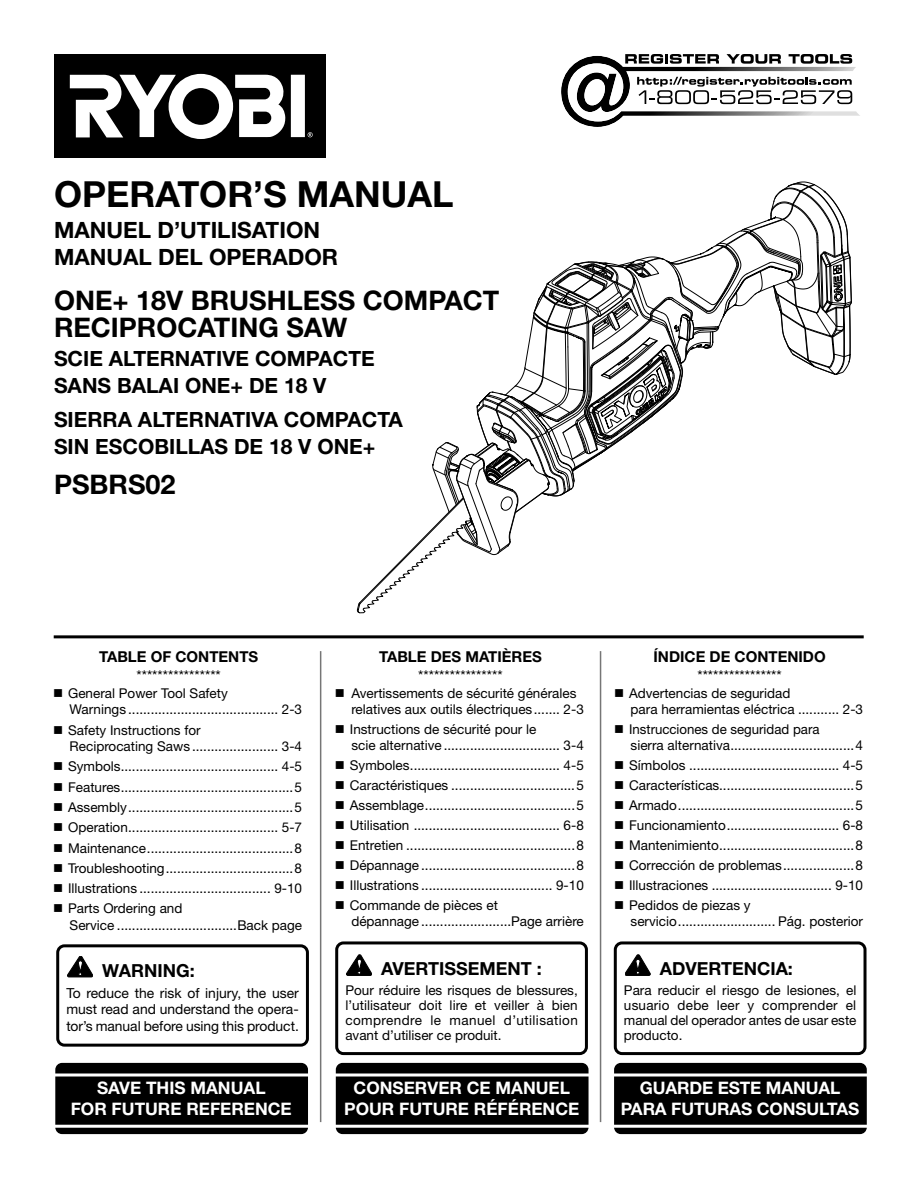
<style>
.page{position:relative;width:918px;height:1188px;background:#fff}
.page>*{position:absolute;margin:0;border:0;box-sizing:border-box;transform-origin:0 0}
.Heading_2{font:700 36px "Helvetica Neue LT Std";color:#000}
.Heading_2-2{font:700 27px/27px "Helvetica Neue LT Std";color:#000}
.Heading_2-3{font:700 22.5px "Helvetica Neue LT Std";color:#000}
.Heading_2-4{font:700 21px/27px "Helvetica Neue LT Std";color:#000}
.Warning{font:700 18px "Helvetica Neue LT Std";color:#000}
.t1{font:700 17.25px/20.7px "Helvetica Neue LT Std";color:#fff;text-align:center}
.t2{font:700 15px "Helvetica Neue LT Std";color:#000}
.t3{font:15px "Helvetica Neue LT Std";color:#000}
.Warning_text{font:13.8px/16.6px "Helvetica Neue LT Std";letter-spacing:-.005em;color:#000;text-align:justify}
.Warning_text-2{font:13.5px/16.2px "Helvetica Neue LT Std";color:#000}
</style>
<div class="page">
<div style="left:54px;top:54px;width:272px;height:104px;background:#000"></div>
<div style="left:291px;top:75px;width:14px;height:62px;background:#fff"></div>
<svg style="left:308px;top:132px;width:5px;height:5px"></svg>
<svg style="left:70px;top:74px;width:215px;height:65px"></svg>
<svg style="left:561px;top:54px;width:299px;height:73px"></svg>
<div style="left:55px;top:1063px;width:253px;height:71px;background:#000;border-radius:7px"></div>
<div style="left:336px;top:1063px;width:253px;height:71px;background:#000;border-radius:7px"></div>
<div style="left:614px;top:1063px;width:253px;height:71px;background:#000;border-radius:7px"></div>
<hr style="left:51px;top:1074px;width:817px;height:3px;background:#fff">
<hr style="left:51px;top:1125px;width:817px;height:3px;background:#fff">
<div style="left:56px;top:944px;width:253px;height:103px;border:3px solid #000;border-radius:7px"></div>
<svg style="left:67px;top:956px;width:26px;height:21px"></svg>
<hr style="left:320px;top:651px;width:1px;height:471px;background:#767676">
<hr style="left:600px;top:651px;width:1px;height:471px;background:#767676">
<div style="left:335px;top:941px;width:253px;height:114px;border:3px solid #000;border-radius:7px"></div>
<svg style="left:346px;top:955px;width:26px;height:21px"></svg>
<div style="left:614px;top:941px;width:253px;height:114px;border:3px solid #000;border-radius:7px"></div>
<svg style="left:625px;top:955px;width:25px;height:21px"></svg>
<hr style="left:54px;top:635px;width:810px;height:3px;background:#000">
<svg style="left:357px;top:181px;width:495px;height:432px"></svg>
<p class="Heading_2" style="left:54px;top:172px;width:401px">OPERATOR’S MANUAL</p>
<p class="Heading_2-3" style="left:54px;top:216px;width:268px">MANUEL D’UTILISATION</p>
<p class="Heading_2-3" style="left:54px;top:243px;width:286px">MANUAL DEL OPERADOR</p>
<p class="Heading_2-2" style="left:54px;top:286px;width:447px">ONE+ 18V BRUSHLESS COMPACT<br>RECIPROCATING SAW</p>
<p class="Heading_2-4" style="left:54px;top:345px;width:322px">SCIE ALTERNATIVE COMPACTE<br>SANS BALAI ONE+ DE 18 V</p>
<p class="Heading_2-4" style="left:54px;top:406px;width:350px">SIERRA ALTERNATIVA COMPACTA<br>SIN ESCOBILLAS DE 18 V ONE+</p>
<p class="Heading_2-2" style="left:54px;top:470px;width:123px">PSBRS02</p>
<p class="t2" style="left:99px;top:647px;width:161px">TABLE OF CONTENTS</p>
<p class="t3" style="left:136px;top:667px;width:86px">****************</p>
<p class="Warning_text-2" style="left:68px;top:684px;width:236px">General Power Tool Safety<br>Warnings ........................................ 2-3</p>
<p class="Warning_text-2" style="left:68px;top:721px;width:236px">Safety Instructions for<br>Reciprocating Saws ....................... 3-4</p>
<p class="Warning_text-2" style="left:68px;top:758px;width:236px">Symbols.......................................... 4-5</p>
<p class="Warning_text-2" style="left:68px;top:778px;width:236px">Features..............................................5</p>
<p class="Warning_text-2" style="left:68px;top:799px;width:236px">Assembly............................................5</p>
<p class="Warning_text-2" style="left:68px;top:819px;width:236px">Operation........................................ 5-7</p>
<p class="Warning_text-2" style="left:68px;top:839px;width:236px">Maintenance.......................................8</p>
<p class="Warning_text-2" style="left:68px;top:860px;width:236px">Troubleshooting..................................8</p>
<p class="Warning_text-2" style="left:68px;top:880px;width:236px">Illustrations ................................... 9-10</p>
<p class="Warning_text-2" style="left:68px;top:900px;width:236px">Parts Ordering and<br>Service ................................Back page</p>
<p class="Warning" style="left:102px;top:959px;width:94px">WARNING:</p>
<p class="Warning_text" style="left:66px;top:984px;width:234px">To reduce the risk of injury, the user must read and understand the opera&shy;tor’s manual before using this product.</p>
<p class="t2" style="left:379px;top:647px;width:164px">TABLE DES MATIÈRES</p>
<p class="t3" style="left:418px;top:667px;width:86px">****************</p>
<p class="Warning_text-2" style="left:351px;top:684px;width:234px">Avertissements de sécurité générales relatives aux outils électriques....... 2-3</p>
<p class="Warning_text-2" style="left:350px;top:720px;width:236px">Instructions de sécurité pour le<br>scie alternative ............................... 3-4</p>
<p class="Warning_text-2" style="left:350px;top:757px;width:236px">Symboles........................................ 4-5</p>
<p class="Warning_text-2" style="left:350px;top:777px;width:236px">Caractéristiques .................................5</p>
<p class="Warning_text-2" style="left:350px;top:797px;width:236px">Assemblage........................................5</p>
<p class="Warning_text-2" style="left:350px;top:817px;width:236px">Utilisation ....................................... 6-8</p>
<p class="Warning_text-2" style="left:350px;top:837px;width:236px">Entretien .............................................8</p>
<p class="Warning_text-2" style="left:350px;top:857px;width:236px">Dépannage .........................................8</p>
<p class="Warning_text-2" style="left:350px;top:877px;width:236px">Illustrations ................................... 9-10</p>
<p class="Warning_text-2" style="left:350px;top:897px;width:236px">Commande de pièces et<br>dépannage ........................Page arrière</p>
<p class="Warning" style="left:381px;top:958px;width:162px">AVERTISSEMENT :</p>
<p class="Warning_text-2" style="left:345px;top:982px;width:234px;line-height:15px;text-align:justify">Pour réduire les risques de blessures, l’utilisateur doit lire et veiller à bien comprendre le manuel d’utilisation avant d’utiliser ce produit.</p>
<p class="t2" style="left:654px;top:647px;width:174px">ÍNDICE DE CONTENIDO</p>
<p class="t3" style="left:697px;top:667px;width:86px">****************</p>
<p class="Warning_text-2" style="left:629px;top:684px;width:236px">Advertencias de seguridad<br>para herramientas eléctrica ........... 2-3</p>
<p class="Warning_text-2" style="left:629px;top:720px;width:235px">Instrucciones de seguridad para<br>sierra alternativa.................................4</p>
<p class="Warning_text-2" style="left:629px;top:757px;width:236px">Símbolos ........................................ 4-5</p>
<p class="Warning_text-2" style="left:629px;top:777px;width:235px">Características....................................5</p>
<p class="Warning_text-2" style="left:629px;top:797px;width:236px">Armado...............................................5</p>
<p class="Warning_text-2" style="left:629px;top:817px;width:236px">Funcionamiento.............................. 6-8</p>
<p class="Warning_text-2" style="left:629px;top:837px;width:236px">Mantenimiento....................................8</p>
<p class="Warning_text-2" style="left:629px;top:857px;width:236px">Corrección de problemas...................8</p>
<p class="Warning_text-2" style="left:629px;top:877px;width:236px">Illustraciones ................................ 9-10</p>
<p class="Warning_text-2" style="left:629px;top:897px;width:236px">Pedidos de piezas y servicio.......................... Pág. posterior</p>
<p class="Warning" style="left:660px;top:958px;width:135px">ADVERTENCIA:</p>
<p class="Warning_text-2" style="left:624px;top:982px;width:234px;line-height:15px;text-align:justify">Para reducir el riesgo de lesiones, el usuario debe leer y comprender el manual del operador antes de usar este producto.</p>
<p class="t1" style="left:71px;top:1077px;width:223px">SAVE THIS MANUAL<br>FOR FUTURE REFERENCE</p>
<p class="t1" style="left:344px;top:1077px;width:237px">CONSERVER CE MANUEL<br>POUR FUTURE RÉFÉRENCE</p>
<p class="t1" style="left:621px;top:1077px;width:240px">GUARDE ESTE MANUAL<br>PARA FUTURAS CONSULTAS</p>
</div>
